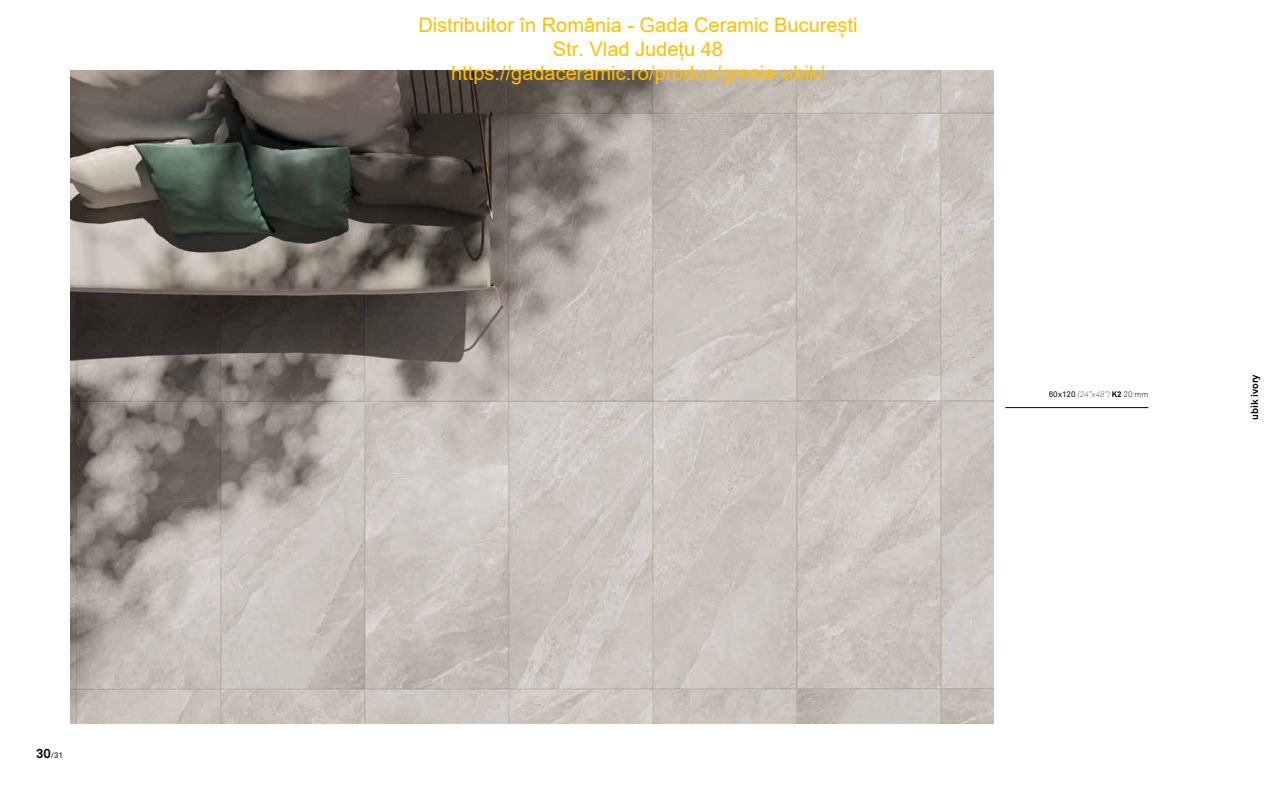
<style>
.page{position:relative;width:1276px;height:794px;background:#fff}
.page>*{position:absolute;margin:0;border:0;box-sizing:border-box;transform-origin:0 0}
.t1{font:20px/24px "Arial";color:#ffbf00;text-align:center}
.t2{font:700 10px "Akkurat Std";color:#000}
.t3{font:italic 300 8px "Akkurat Std";color:#5a5754}
.t4{font:8px "Akkurat Std";color:#000}
.s1{font-weight:700;font-size:13px}
.s2{font-weight:400;font-style:normal;color:#000}
.s3{font-weight:700;font-style:normal;color:#000}
.s4{font-style:normal;color:#000}
</style>
<div class="page">
<hr style="left:1005px;top:407px;width:143px;height:1px;background:#000">
<img style="left:71px;top:71px;width:922px;height:652px">
<p class="t4" style="left:36px;top:750px;width:29px"><span class="s1">30</span>/31</p>
<p class="t1" style="left:418px;top:13px;width:441px">Distribuitor în România - Gada Ceramic București<br>Str. Vlad Județu 48 https://gadaceramic.ro/produs/gresie-ubik/</p>
<p class="t3" style="left:1048px;top:389px;width:101px"><span class="s2">60x120</span> (24”x48”) <span class="s3">K2</span> <span class="s4">20 mm</span></p>
<p class="t2" style="left:1248px;top:420px;width:47px;rotate:-90deg">ubik ivory</p>
</div>
